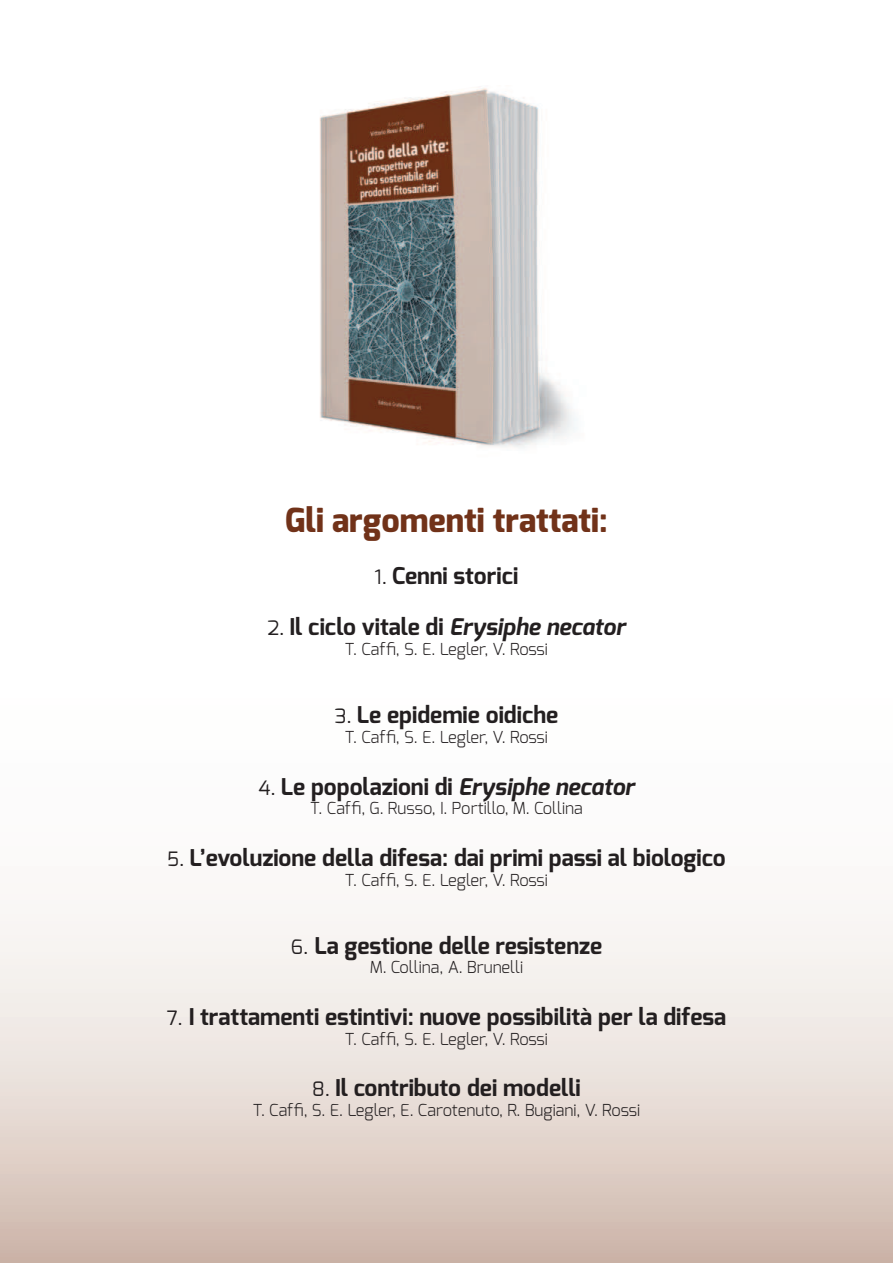
<style>
.page{position:relative;width:893px;height:1263px;background:#fff}
.page>*{position:absolute;margin:0;border:0;box-sizing:border-box;transform-origin:0 0}
.t1{font:800 33px "Exo";color:#713219}
.t2{font:700 23.1px "Exo";color:#231f20}
.t3{font:300 16.5px "Exo";color:#231f20}
.s1{font-weight:400;font-size:19.8px}
.s2{font-style:italic}
</style>
<div class="page">
<svg style="left:0;top:914px;width:893px;height:349px"></svg>
<img style="left:319px;top:88px;width:258px;height:360px">
<h1 class="t1" style="left:285px;top:506px;width:324px">Gli argomenti trattati:</h1>
<p class="t2" style="left:375px;top:566px;width:145px"><span class="s1">1.</span> Cenni storici</p>
<p class="t2" style="left:267px;top:617px;width:359px"><span class="s1">2.</span> Il ciclo vitale di <span class="s2">Erysiphe necator</span></p>
<p class="t3" style="left:345px;top:641px;width:205px">T. Caffi, S. E. Legler, V. Rossi</p>
<p class="t2" style="left:335px;top:705px;width:225px"><span class="s1">3.</span> Le epidemie oidiche</p>
<p class="t3" style="left:345px;top:729px;width:205px">T. Caffi, S. E. Legler, V. Rossi</p>
<p class="t2" style="left:258px;top:776px;width:378px"><span class="s1">4.</span> Le popolazioni di <span class="s2">Erysiphe necator</span></p>
<p class="t3" style="left:310px;top:800px;width:274px">T. Caffi, G. Russo, I. Portillo, M. Collina</p>
<p class="t2" style="left:167px;top:848px;width:560px"><span class="s1">5.</span> L’evoluzione della difesa: dai primi passi al biologico</p>
<p class="t3" style="left:345px;top:871px;width:205px">T. Caffi, S. E. Legler, V. Rossi</p>
<p class="t2" style="left:291px;top:935px;width:313px"><span class="s1">6.</span> La gestione delle resistenze</p>
<p class="t3" style="left:370px;top:959px;width:155px">M. Collina, A. Brunelli</p>
<p class="t2" style="left:167px;top:1007px;width:561px"><span class="s1">7.</span> I trattamenti estintivi: nuove possibilità per la difesa</p>
<p class="t3" style="left:345px;top:1030px;width:205px">T. Caffi, S. E. Legler, V. Rossi</p>
<p class="t2" style="left:312px;top:1078px;width:270px"><span class="s1">8.</span> Il contributo dei modelli</p>
<p class="t3" style="left:253px;top:1102px;width:389px">T. Caffi, S. E. Legler, E. Carotenuto, R. Bugiani, V. Rossi</p>
</div>
